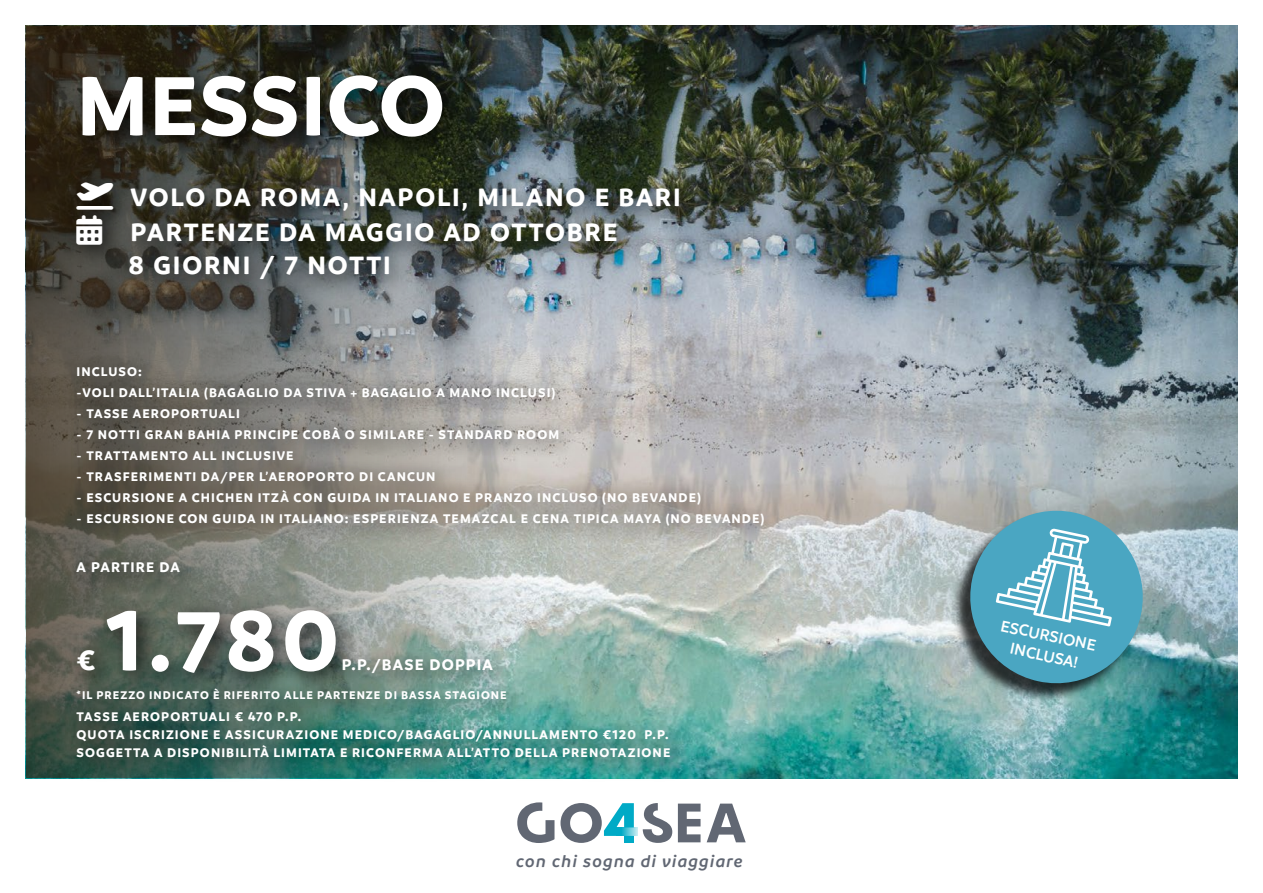
<style>
.page{position:relative;width:1263px;height:893px;background:#fff}
.page>*{position:absolute;margin:0;border:0;box-sizing:border-box;transform-origin:0 0}
.t1{font:700 90px "Branding";letter-spacing:.01em;color:#fff}
.t2{font:700 30px "Branding";color:#fff}
.t3{font:700 27px/32.4px "Branding";letter-spacing:.07em;color:#fff}
.t4{font:italic 600 18px "Branding";letter-spacing:.065em;color:#616773}
.t5{font:600 16.95px/20.4px "Branding";color:#fff;text-align:center}
.t6{font:700 16.5px "Branding";letter-spacing:.07em;color:#fff}
.t7{font:700 15px "Branding";letter-spacing:.07em;color:#fff}
.t8{font:700 13.5px/18px "Branding";letter-spacing:.08em;color:#fff}
.t9{font:700 12px "Branding";letter-spacing:.085em;color:#fff}
</style>
<div class="page">
<svg style="left:707px;top:804px;width:39px;height:38px"></svg>
<svg style="left:643px;top:803px;width:29px;height:40px"></svg>
<svg style="left:678px;top:804px;width:22px;height:38px"></svg>
<svg style="left:517px;top:802px;width:37px;height:41px"></svg>
<svg style="left:560px;top:803px;width:74px;height:40px"></svg>
<svg style="left:616px;top:827px;width:22px;height:9px"></svg>
<img style="left:26px;top:26px;width:1211px;height:752px">
<svg style="left:26px;top:26px;width:509px;height:751px"></svg>
<div style="left:64px;top:63px;width:640px;height:239px;background:#000;opacity:.75"></div>
<div style="left:62px;top:352px;width:723px;height:193px;background:#000;opacity:.75"></div>
<div style="left:65px;top:549px;width:628px;height:233px;background:#000;opacity:.75"></div>
<div style="left:951px;top:513px;width:189px;height:189px;background:#000;opacity:.75"></div>
<svg style="left:962px;top:503px;width:189px;height:188px"></svg>
<svg style="left:77px;top:182px;width:37px;height:27px"></svg>
<h1 class="t1" style="left:77px;top:54px;width:370px">MESSICO</h1>
<h3 class="t3" style="left:131px;top:181px;width:552px">VOLO DA ROMA, NAPOLI, MILANO E BARI</h3>
<h3 class="t3" style="left:129px;top:216px;width:490px;text-indent:-52px">▲ PARTENZE DA MAGGIO AD OTTOBRE<br>8 GIORNI / 7 NOTTI</h3>
<p class="t8" style="left:77px;top:361px;width:480px;line-height:21px">INCLUSO:<br>-VOLI DALL’ITALIA (BAGAGLIO DA STIVA + BAGAGLIO A MANO INCLUSI)</p>
<p class="t8" style="left:77px;top:405px;width:165px">- TASSE AEROPORTUALI</p>
<p class="t8" style="left:77px;top:426px;width:484px">- 7 NOTTI GRAN BAHIA PRINCIPE COBÀ O SIMILARE - STANDARD ROOM</p>
<p class="t8" style="left:77px;top:447px;width:219px">- TRATTAMENTO ALL INCLUSIVE</p>
<p class="t8" style="left:77px;top:468px;width:360px">- TRASFERIMENTI DA/PER L’AEROPORTO DI CANCUN</p>
<p class="t8" style="left:77px;top:489px;width:626px">- ESCURSIONE A CHICHEN ITZÀ CON GUIDA IN ITALIANO E PRANZO INCLUSO (NO BEVANDE)</p>
<p class="t8" style="left:77px;top:510px;width:689px">- ESCURSIONE CON GUIDA IN ITALIANO: ESPERIENZA TEMAZCAL E CENA TIPICA MAYA (NO BEVANDE)</p>
<p class="t7" style="left:77px;top:558px;width:105px">A PARTIRE DA</p>
<h1 class="t1" style="left:106px;top:589px;width:235px">1.780</h1>
<h2 class="t2" style="left:77px;top:643px;width:21px">€</h2>
<p class="t6" style="left:342px;top:655px;width:153px">P.P./BASE DOPPIA</p>
<p class="t9" style="left:77px;top:688px;width:432px">*IL PREZZO INDICATO È RIFERITO ALLE PARTENZE DI BASSA STAGIONE</p>
<p class="t8" style="left:77px;top:708px;width:595px">TASSE AEROPORTUALI € 470 P.P.<br>QUOTA ISCRIZIONE E ASSICURAZIONE MEDICO/BAGAGLIO/ANNULLAMENTO €120 P.P.<br>SOGGETTA A DISPONIBILITÀ LIMITATA E RICONFERMA ALL’ATTO DELLA PRENOTAZIONE</p>
<h3 class="t4" style="left:516px;top:851px;width:228px">con chi sogna di viaggiare</h3>
<p class="t5" style="left:1003px;top:615px;width:99px;rotate:12deg">ESCURSIONE<br>INCLUSA!</p>
</div>
